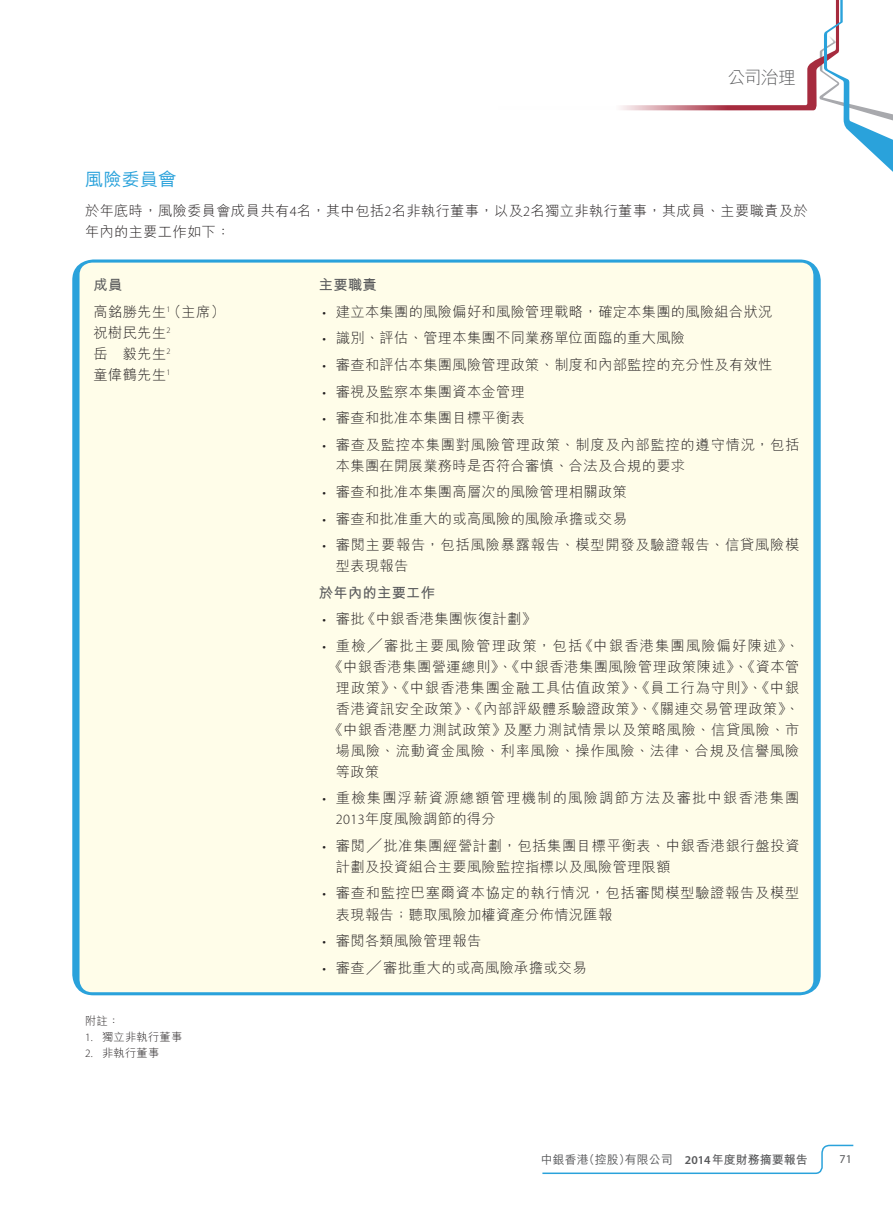
<style>
.page{position:relative;width:893px;height:1212px;background:#fff}
.page>*{position:absolute;margin:0;border:0;box-sizing:border-box;transform-origin:0 0}
.t1{font:500 18px "M Hei HK";letter-spacing:.02em;color:#2aa2db}
.t2{font:300 18px "M Hei HK";color:#57585a}
.t3{font:300 14.25px/21px "M Hei HK";letter-spacing:.025em;color:#231f20}
.t4{font:300 14.25px/21px "M Hei HK";letter-spacing:.055em;color:#231f20}
.t5{font:300 14.25px/21px "M Hei HK";letter-spacing:.045em;color:#231f20}
.t6{font:300 14.25px/21px "M Hei HK";letter-spacing:.05em;color:#231f20}
.t7{font:300 14.25px/21px "M Hei HK";letter-spacing:.085em;color:#231f20}
.t8{font:300 14.25px "M Hei HK";letter-spacing:.06em;color:#231f20}
.t9{font:300 14.25px "M Hei HK";letter-spacing:.08em;color:#231f20}
.t10{font:700 14.25px "M Hei HK";letter-spacing:.02em;color:#57585a}
.t11{font:500 12px "M Hei HK";color:#57585a}
.t12{font:12px "Myriad Pro";color:#57585a}
.t13{font:300 11.25px "M Hei HK";letter-spacing:.02em;color:#231f20}
.s1{font-family:"Myriad Pro"}
.s2{font-family:"Myriad Pro";font-weight:600}
.s3{font-weight:700}
</style>
<div class="page">
<svg style="left:620px;top:0;width:273px;height:172px"></svg>
<svg style="left:542px;top:1144px;width:312px;height:31px"></svg>
<div style="left:72px;top:259px;width:749px;height:736px;background:#fffde9"></div>
<p class="t2" style="left:727px;top:65px;width:70px">公司治理</p>
<p class="t1" style="left:85px;top:166px;width:93px">風險委員會</p>
<p class="t3" style="left:85px;top:199px;width:724px">於年底時，風險委員會成員共有<span class="s1">4</span>名，其中包括<span class="s1">2</span>名非執行董事，以及<span class="s1">2</span>名獨立非執行董事，其成員、主要職責及於年內的主要工作如下：</p>
<p class="t10" style="left:94px;top:275px;width:30px">成員</p>
<p class="t10" style="left:319px;top:275px;width:59px">主要職責</p>
<p class="t3" style="left:94px;top:301px;width:133px">高銘勝先生<sup>1</sup>（主席）祝樹民先生<sup>2<br></sup>岳　毅先生<sup>2<br></sup>童偉鶴先生<sup>1</sup></p>
<p class="t3" style="left:322px;top:301px;width:452px"><span class="s1">•</span> 建立本集團的風險偏好和風險管理戰略，確定本集團的風險組合狀況</p>
<p class="t3" style="left:322px;top:327px;width:364px"><span class="s1">•</span> 識別、評估、管理本集團不同業務單位面臨的重大風險</p>
<p class="t3" style="left:322px;top:354px;width:452px"><span class="s1">•</span> 審查和評估本集團風險管理政策、制度和內部監控的充分性及有效性</p>
<p class="t3" style="left:322px;top:380px;width:204px"><span class="s1">•</span> 審視及監察本集團資本金管理</p>
<p class="t3" style="left:322px;top:407px;width:204px"><span class="s1">•</span> 審查和批准本集團目標平衡表</p>
<p class="t4" style="left:336px;top:433px;width:465px;text-indent:-13px"><span class="s1">•</span> 審查及監控本集團對風險管理政策、制度及內部監控的遵守情況，包括本集團在開展業務時是否符合審慎、合法及合規的要求</p>
<p class="t3" style="left:322px;top:481px;width:306px"><span class="s1">•</span> 審查和批准本集團高層次的風險管理相關政策</p>
<p class="t3" style="left:322px;top:507px;width:306px"><span class="s1">•</span> 審查和批准重大的或高風險的風險承擔或交易</p>
<p class="t4" style="left:336px;top:534px;width:465px;text-indent:-13px"><span class="s1">•</span> 審閱主要報告，包括風險暴露報告、模型開發及驗證報告、信貸風險模型表現報告</p>
<p class="t10" style="left:319px;top:582px;width:118px">於年內的主要工作</p>
<p class="t3" style="left:322px;top:608px;width:215px"><span class="s1">•</span> 審批《中銀香港集團恢復計劃》</p>
<p class="t9" style="left:322px;top:635px;width:478px"><span class="s1">•</span> 重檢╱審批主要風險管理政策，包括《中銀香港集團風險偏好陳述》、</p>
<p class="t3" style="left:329px;top:655px;width:472px">《中銀香港集團營運總則》、《中銀香港集團風險管理政策陳述》、《資本管</p>
<p class="t8" style="left:336px;top:677px;width:465px">理政策》、《中銀香港集團金融工具估值政策》、《員工行為守則》、《中銀</p>
<p class="t3" style="left:336px;top:697px;width:465px">香港資訊安全政策》、《內部評級體系驗證政策》、《關連交易管理政策》、</p>
<p class="t5" style="left:329px;top:718px;width:472px">《中銀香港壓力測試政策》及壓力測試情景以及策略風險、信貸風險、市</p>
<p class="t4" style="left:336px;top:739px;width:465px">場風險、流動資金風險、利率風險、操作風險、法律、合規及信譽風險</p>
<p class="t3" style="left:336px;top:760px;width:45px">等政策</p>
<p class="t7" style="left:336px;top:787px;width:465px;text-indent:-13px"><span class="s1">•</span> 重檢集團浮薪資源總額管理機制的風險調節方法及審批中銀香港集團<br><span class="s1">2013</span>年度風險調節的得分</p>
<p class="t5" style="left:336px;top:835px;width:465px;text-indent:-13px"><span class="s1">•</span> 審閱╱批准集團經營計劃，包括集團目標平衡表、中銀香港銀行盤投資計劃及投資組合主要風險監控指標以及風險管理限額</p>
<p class="t6" style="left:336px;top:882px;width:465px;text-indent:-13px"><span class="s1">•</span> 審查和監控巴塞爾資本協定的執行情況，包括審閱模型驗證報告及模型表現報告；聽取風險加權資產分佈情況匯報</p>
<p class="t3" style="left:322px;top:930px;width:160px"><span class="s1">•</span> 審閱各類風險管理報告</p>
<p class="t3" style="left:322px;top:956px;width:266px"><span class="s1">•</span> 審查╱審批重大的或高風險承擔或交易</p>
<p class="t13" style="left:85px;top:1013px;width:36px">附註：</p>
<p class="t13" style="left:85px;top:1029px;width:99px"><span class="s1">1.</span> 獨立非執行董事</p>
<p class="t13" style="left:85px;top:1044px;width:76px"><span class="s1">2.</span> 非執行董事</p>
<p class="t11" style="left:541px;top:1151px;width:268px">中銀香港（控股）有限公司 <span class="s2">2014</span><span class="s3">年度財務摘要報告</span></p>
<p class="t12" style="left:840px;top:1152px;width:14px">71</p>
</div>
